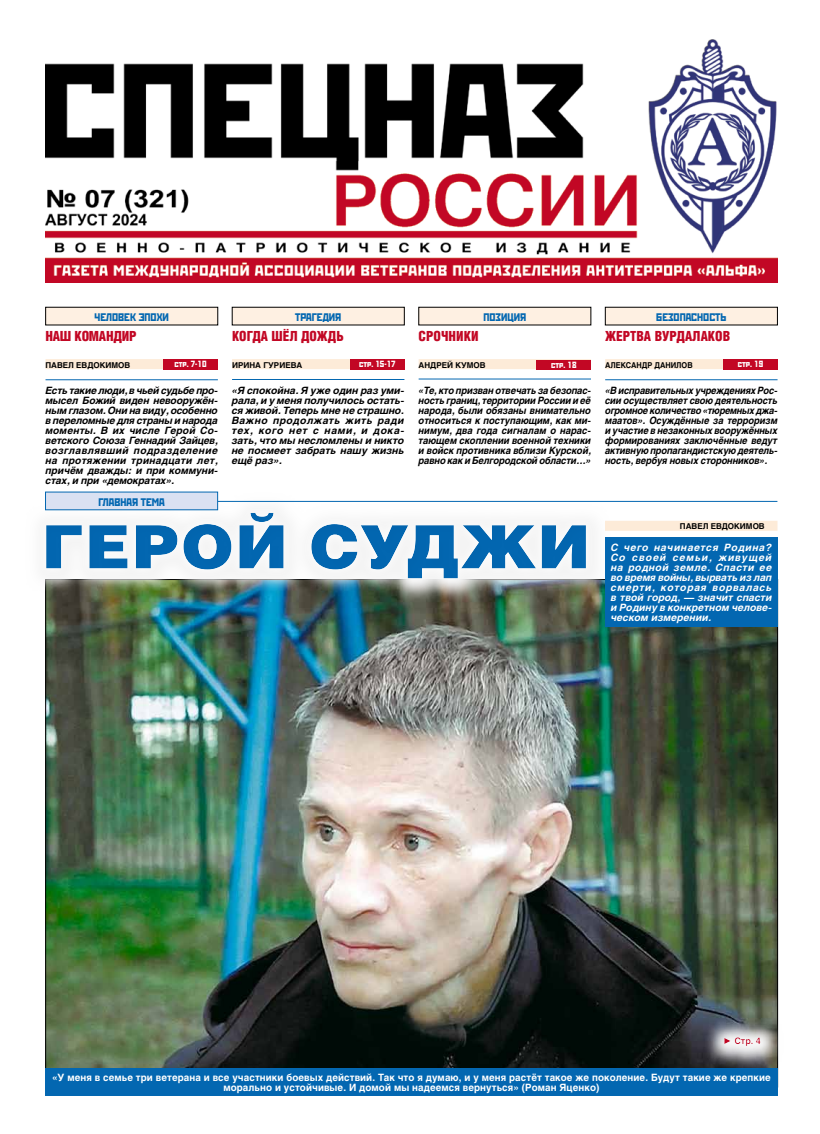
<style>
.page{position:relative;width:820px;height:1134px;background:#fff}
.page>*{position:absolute;margin:0;border:0;box-sizing:border-box;transform-origin:0 0}
.t1{font:60px "Helios Black C";letter-spacing:.015em;color:#0367b1;scale:1.06 1}
.t2{font:900 14px "Helios Cond";color:#c20724}
.t3{font:900 14px "Helios Cond";color:#c20724;scale:.96 1}
.t4{font:900 14px "Helios Cond";letter-spacing:-.02em;color:#c20724}
.t5{font:11px "Rodchenko C";color:#0367b1}
.t6{font:italic 700 10px/10px "Helios";color:#000;text-align:justify}
.t7{font:italic 700 10px/10px "Helios";color:#000;text-align:justify;scale:.92 1}
.t8{font:italic 700 10px/10px "Helios";color:#000;text-align:justify;scale:.93 1}
.t9{font:italic 700 10px/10px "Helios";letter-spacing:.01em;color:#fff;text-align:justify}
.t10{font:700 10px/10px "Helios";letter-spacing:.01em;color:#fff;text-align:center}
.t11{font:9px "Rodchenko C";color:#fff}
.t12{font:700 9px "Helios";color:#c20724}
.t13{font:700 8px "Helios";color:#000}
.t14{font:700 8px "Helios";color:#000;scale:.92 1}
.s1{font-family:"Times New Roman";font-weight:400}
</style>
<div class="page">
<img style="left:47px;top:603px;width:728px;height:465px">
<img style="left:45px;top:493px;width:565px;height:110px">
<div style="left:36px;top:503px;width:560px;height:86px;background:#fff;opacity:.93"></div>
<div style="left:35px;top:508px;width:649px;height:71px;background:#fafafa"></div>
<img style="left:45px;top:39px;width:732px;height:243px">
<div style="left:605px;top:307px;width:172px;height:18px;background:#fef0e2"></div>
<div style="left:605px;top:359px;width:172px;height:10px;background:#fdebd8"></div>
<hr style="left:605px;top:379px;width:172px;height:1px;background:#0367b1">
<div style="left:723px;top:359px;width:54px;height:10px;background:#c20724"></div>
<div style="left:46px;top:307px;width:172px;height:18px;background:#fef0e2"></div>
<div style="left:45px;top:359px;width:173px;height:10px;background:#fdebd8"></div>
<hr style="left:45px;top:379px;width:173px;height:1px;background:#0367b1">
<div style="left:163px;top:360px;width:54px;height:10px;background:#c20724"></div>
<hr style="left:232px;top:379px;width:172px;height:1px;background:#0367b1">
<div style="left:418px;top:307px;width:172px;height:18px;background:#fef0e2"></div>
<div style="left:232px;top:307px;width:172px;height:18px;background:#fef0e2"></div>
<div style="left:418px;top:359px;width:172px;height:10px;background:#fdebd8"></div>
<div style="left:232px;top:359px;width:172px;height:10px;background:#fdebd8"></div>
<div style="left:536px;top:360px;width:54px;height:9px;background:#c20724"></div>
<div style="left:350px;top:359px;width:54px;height:10px;background:#c20724"></div>
<hr style="left:418px;top:378px;width:172px;height:1px;background:#0367b1">
<hr style="left:218px;top:501px;width:559px;height:1px;background:#0367b1">
<div style="left:45px;top:492px;width:172px;height:18px;background:#dae1f2"></div>
<div style="left:604px;top:521px;width:173px;height:10px;background:#fdebd8"></div>
<div style="left:605px;top:538px;width:172px;height:89px;background:#0367b1"></div>
<div style="left:45px;top:1068px;width:732px;height:27px;background:#0367b1"></div>
<svg style="left:703px;top:1017px;width:76px;height:53px;background:#515a61"></svg>
<div style="left:713px;top:1027px;width:57px;height:29px;background:#fff;opacity:.93"></div>
<div style="left:716px;top:1034px;width:61px;height:14px;background:#fafafa;opacity:.75"></div>
<p class="t5" style="left:95px;top:311px;width:76px">Человек эпохи</p>
<h2 class="t4" style="left:45px;top:328px;width:91px">НАШ КО МАНДИР</h2>
<p class="t13" style="left:45px;top:360px;width:86px">Павел Евдокимов</p>
<p class="t6" style="left:45px;top:386px;width:174px">Есть такие люди, в чьей судьбе про&shy;мысел Божий виден невооружён&shy;ным глазом. Они на виду, особенно в переломные для страны и народа моменты. В их числе Герой Со&shy;ветского Союза Геннадий Зайцев, возглавлявший подразделение на протяжении тринадцати лет, причём дважды: и при коммуни&shy;стах, и при «демократах».</p>
<p class="t11" style="left:174px;top:359px;width:34px">стр. 7-10</p>
<p class="t5" style="left:98px;top:496px;width:68px">главная тема</p>
<p class="t5" style="left:295px;top:311px;width:48px">Трагедия</p>
<p class="t5" style="left:483px;top:311px;width:44px">Позиция</p>
<h2 class="t3" style="left:232px;top:328px;width:118px">КОГДА ШЁЛ ДОЖДЬ</h2>
<h2 class="t2" style="left:418px;top:328px;width:61px">СРОЧНИКИ</h2>
<p class="t13" style="left:232px;top:360px;width:70px">Ирина Гуриева</p>
<p class="t11" style="left:359px;top:359px;width:38px">стр. 15-17</p>
<p class="t13" style="left:418px;top:360px;width:68px">Андрей Кумов</p>
<p class="t11" style="left:551px;top:360px;width:27px">стр. 18</p>
<p class="t8" style="left:418px;top:386px;width:187px">«Те, кто призван отвечать за безопас&shy;ность границ, территории России и её народа, были обязаны внимательно относиться к поступающим, как ми&shy;нимум, два года сигналам о нарас&shy;тающем скоплении военной техники и войск противника вблизи Курской, равно как и Белгородской области…»</p>
<p class="t6" style="left:232px;top:386px;width:174px">«Я спокойна. Я уже один раз уми&shy;рала, и у меня получилось остать&shy;ся живой. Теперь мне не страшно.<br>Важно продолжать жить ради тех, кого нет с нами, и дока&shy;зать, что мы несломлены и никто не посмеет забрать нашу жизнь ещё раз».</p>
<h1 class="t1" style="left:42px;top:509px;width:519px">ГЕРОЙ СУДЖИ</h1>
<p class="t5" style="left:656px;top:311px;width:72px">Безопасность</p>
<h2 class="t2" style="left:605px;top:328px;width:126px">Жертва вурдалаков</h2>
<p class="t14" style="left:605px;top:360px;width:97px">Александр Данилов</p>
<p class="t7" style="left:605px;top:386px;width:189px">«В исправительных учреждениях Рос&shy;сии осуществляет свою деятельность огромное количество «тюремных джа&shy;маатов». Осуждённые за терроризм и участие в незаконных вооружённых формированиях заключённые ведут активную пропагандистскую деятель&shy;ность, вербуя новых сторонников».</p>
<p class="t11" style="left:737px;top:359px;width:27px">стр. 19</p>
<p class="t13" style="left:679px;top:522px;width:38px">Павел ЕВДОКИМОВ</p>
<p class="t9" style="left:610px;top:542px;width:162px">С чего начинается Родина?<br>Со своей семьи, живущей на родной земле. Спасти ее во время войны, вырвать из лап смерти, которая ворвалась в твой город, — значит спасти и Родину в конкретном челове&shy;ческом измерении.</p>
<p class="t12" style="left:722px;top:1036px;width:39px"><span class="s1">►</span> Стр. 4</p>
<p class="t10" style="left:52px;top:1072px;width:720px">«У меня в семье три ветерана и все участники боевых действий. Так что я думаю, и у меня растёт такое же поколение. Будут такие же крепкие морально и устойчивые. И домой мы надеемся вернуться» (Роман Яценко)</p>
</div>
